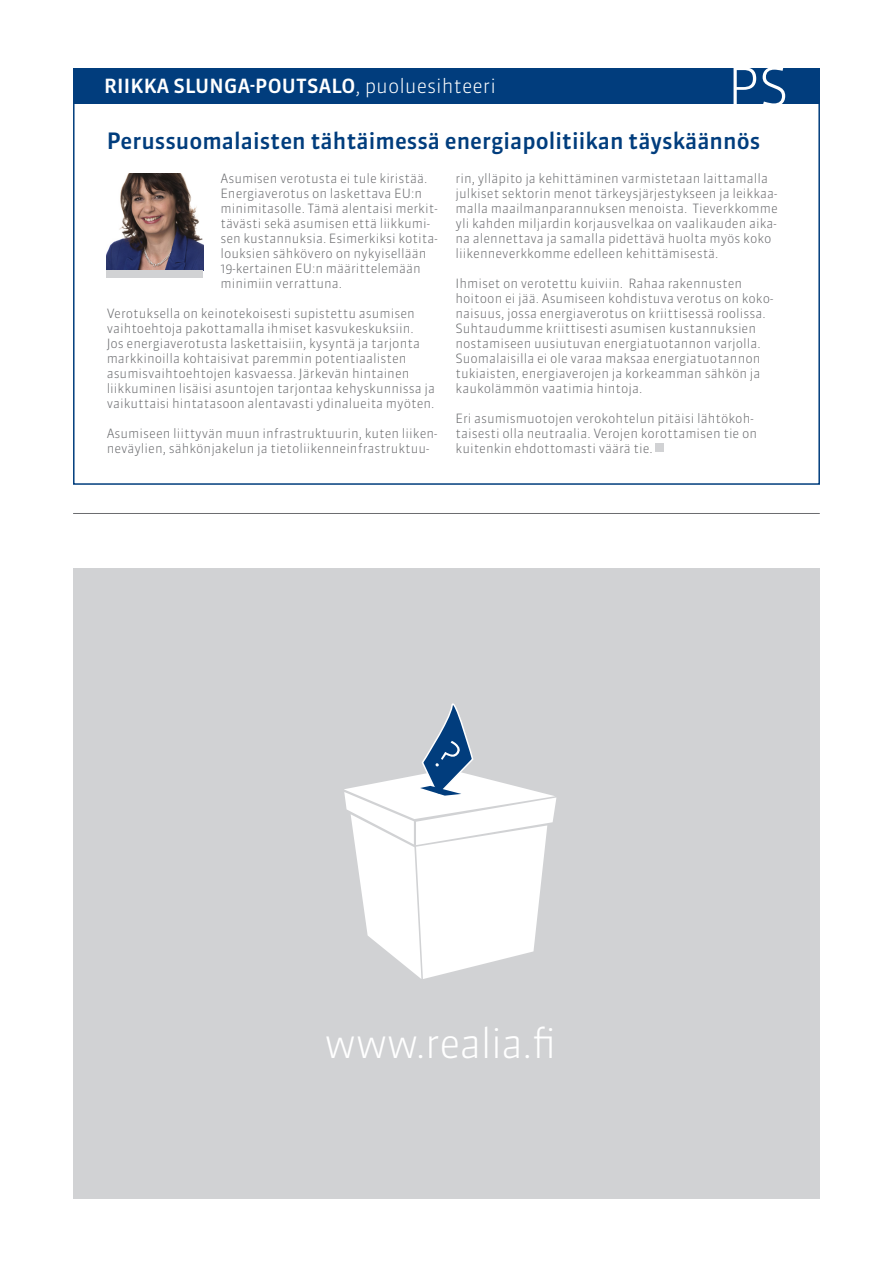
<style>
.page{position:relative;width:893px;height:1263px;background:#fff}
.page>*{position:absolute;margin:0;border:0;box-sizing:border-box;transform-origin:0 0}
.t1{font:300 52.5px "Sanuk OT";color:#fff}
.t2{font:300 40.5px "Sanuk OT";letter-spacing:-.03em;color:#fff}
.t3{font:500 22.5px "Sanuk OT";color:#013d7d}
.t4{font:500 19.5px "Sanuk OT";letter-spacing:.01em;color:#fff}
.t5{font:300 12.75px/15px "Sanuk OT";color:#6c6d70}
.s1{font-weight:300}
</style>
<div class="page">
<div style="left:73px;top:568px;width:747px;height:631px;background:#d1d2d4"></div>
<div style="left:73px;top:68px;width:747px;height:35px;background:#013d7d"></div>
<hr style="left:73px;top:513px;width:747px;height:1px;background:#6c6d70">
<div style="left:655px;top:444px;width:9px;height:8px;background:#d1d2d4"></div>
<img style="left:106px;top:173px;width:97px;height:97px">
<div style="left:106px;top:270px;width:97px;height:8px;background:#d1d2d4"></div>
<svg style="left:344px;top:703px;width:212px;height:276px"></svg>
<p class="t4" style="left:104px;top:74px;width:393px">RIIKKA SLUNGA-POUTSALO<span class="s1">, puoluesihteeri</span></p>
<p class="t1" style="left:727px;top:54px;width:63px">PS</p>
<p class="t3" style="left:107px;top:127px;width:655px">Perussuomalaisten tähtäimessä energiapolitiikan täyskäännös</p>
<p class="t5" style="left:220px;top:171px;width:219px">Asumisen verotusta ei tule kiristää.<br>Energiaverotus on laskettava EU:n minimitasolle. Tämä alentaisi merkit&shy;tävästi sekä asumisen että liikkumi&shy;sen kustannuksia. Esimerkiksi kotita&shy;louksien sähkövero on nykyisellään 19-kertainen EU:n määrittelemään minimiin verrattuna.</p>
<p class="t5" style="left:107px;top:306px;width:330px">Verotuksella on keinotekoisesti supistettu asumisen vaihtoehtoja pakottamalla ihmiset kasvukeskuksiin.<br>Jos energiaverotusta laskettaisiin, kysyntä ja tarjonta markkinoilla kohtaisivat paremmin potentiaalisten asumisvaihtoehtojen kasvaessa. Järkevän hintainen liikkuminen lisäisi asuntojen tarjontaa kehyskunnissa ja vaikuttaisi hintatasoon alentavasti ydinalueita myöten.</p>
<p class="t5" style="left:107px;top:426px;width:332px">Asumiseen liittyvän muun infrastruktuurin, kuten liiken&shy;neväylien, sähkönjakelun ja tietoliikenneinfrastruktuu-</p>
<p class="t5" style="left:455px;top:171px;width:324px">rin, ylläpito ja kehittäminen varmistetaan laittamalla julkiset sektorin menot tärkeysjärjestykseen ja leikkaa&shy;malla maailmanparannuksen menoista. Tieverkkomme yli kahden miljardin korjausvelkaa on vaalikauden aika&shy;na alennettava ja samalla pidettävä huolta myös koko liikenneverkkomme edelleen kehittämisestä.</p>
<p class="t5" style="left:455px;top:276px;width:319px">Ihmiset on verotettu kuiviin. Rahaa rakennusten hoitoon ei jää. Asumiseen kohdistuva verotus on koko&shy;naisuus, jossa energiaverotus on kriittisessä roolissa.<br>Suhtaudumme kriittisesti asumisen kustannuksien nostamiseen uusiutuvan energiatuotannon varjolla.<br>Suomalaisilla ei ole varaa maksaa energiatuotannon tukiaisten, energiaverojen ja korkeamman sähkön ja kaukolämmön vaatimia hintoja.</p>
<p class="t5" style="left:455px;top:411px;width:303px">Eri asumismuotojen verokohtelun pitäisi lähtökoh&shy;taisesti olla neutraalia. Verojen korottamisen tie on kuitenkin ehdottomasti väärä tie.</p>
<p class="t2" style="left:324px;top:1018px;width:234px">www.realia.fi</p>
</div>
